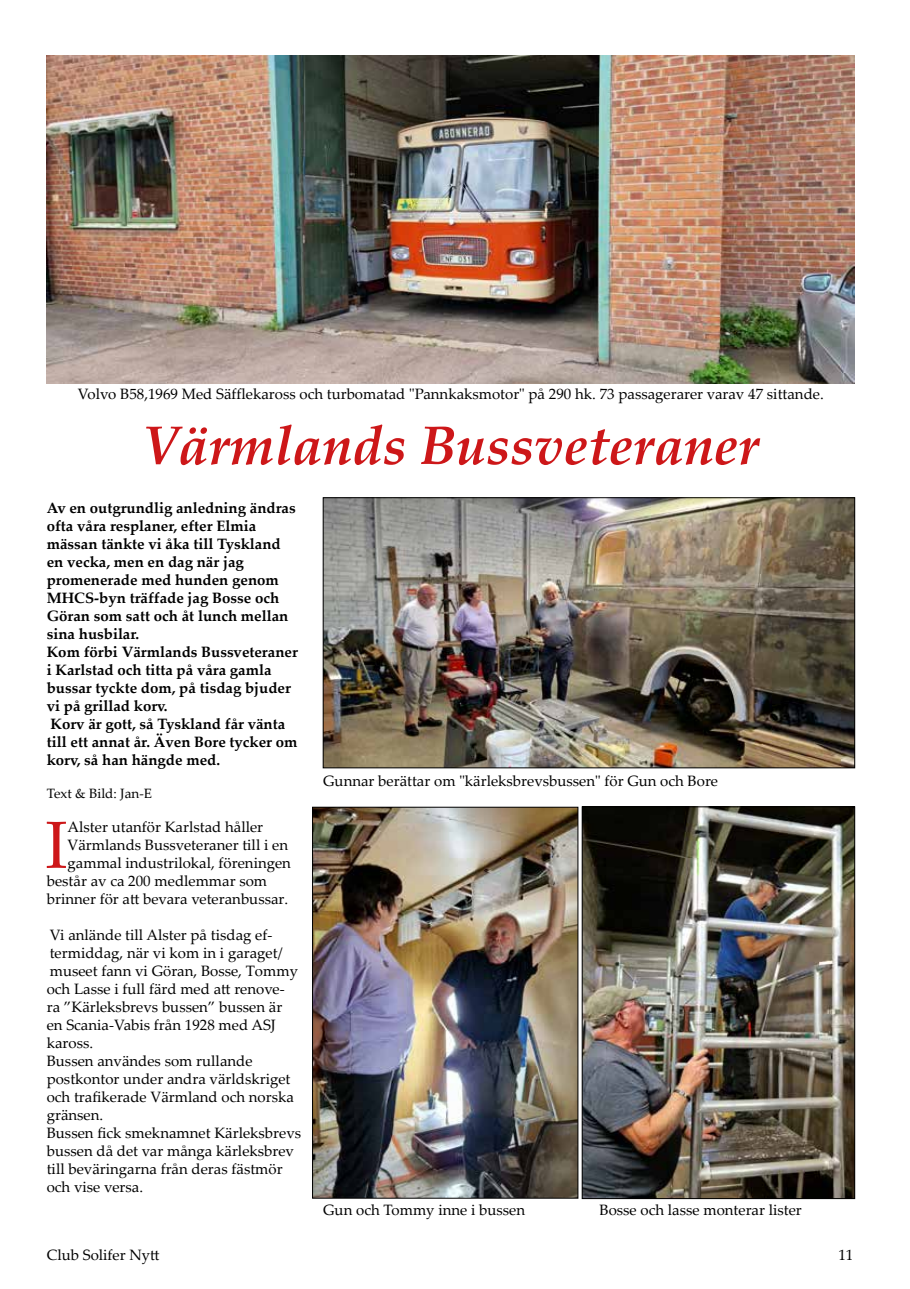
<style>
.page{position:relative;width:910px;height:1289px;background:#fff}
.page>*{position:absolute;margin:0;border:0;box-sizing:border-box;transform-origin:0 0}
.t1{font:66.75px "Palatino Linotype";color:#cd1719}
.t2{font:italic 700 54px "Palatino Linotype";color:#cd1719}
.t3{font:15px/18px "Palatino Linotype";color:#000}
.t4{font:700 15px/18px "Palatino Linotype";color:#000}
.t5{font:13.5px "Palatino Linotype";color:#000}
</style>
<div class="page">
<img style="left:47px;top:55px;width:808px;height:329px">
<img style="left:325px;top:499px;width:528px;height:267px">
<div style="left:323px;top:497px;width:532px;height:271px;border:1px solid #000"></div>
<img style="left:314px;top:808px;width:262px;height:388px">
<div style="left:312px;top:806px;width:266px;height:392px;border:1px solid #000"></div>
<img style="left:584px;top:808px;width:269px;height:388px">
<div style="left:582px;top:806px;width:273px;height:392px;border:1px solid #000"></div>
<p class="t3" style="left:78px;top:384px;width:748px">Volvo B58,1969 Med Säfflekaross och turbomatad "Pannkaksmotor" på 290 hk. 73 passagerarer varav 47 sittande.</p>
<h2 class="t2" style="left:142px;top:407px;width:618px">Värmlands Bussveteraner</h2>
<p class="t4" style="left:47px;top:498px;width:253px">Av en outgrundlig anledning ändras ofta våra resplaner, efter Elmia mässan tänkte vi åka till Tyskland en vecka, men en dag när jag promenerade med hunden genom<br>MHCS-byn träffade jag Bosse och<br>Göran som satt och åt lunch mellan sina husbilar.<br>Kom förbi Värmlands Bussveteraner i Karlstad och titta på våra gamla bussar tyckte dom, på tisdag bjuder vi på grillad korv.<br>Korv är gott, så Tyskland får vänta till ett annat år. Även Bore tycker om korv, så han hängde med.</p>
<p class="t5" style="left:47px;top:783px;width:107px">Text &amp; Bild: Jan-E</p>
<h1 class="t1" style="left:45px;top:797px;width:24px">I</h1>
<p class="t3" style="left:68px;top:817px;width:197px">Alster utanför Karlstad håller</p>
<p class="t3" style="left:323px;top:771px;width:396px">Gunnar berättar om "kärleksbrevsbussen" för Gun och Bore</p>
<p class="t3" style="left:68px;top:835px;width:222px">Värmlands Bussveteraner till i en</p>
<p class="t3" style="left:68px;top:853px;width:225px">gammal industrilokal, föreningen</p>
<p class="t3" style="left:47px;top:871px;width:222px">består av ca 200 medlemmar som</p>
<p class="t3" style="left:47px;top:889px;width:243px">brinner för att bevara veteranbussar.</p>
<p class="t3" style="left:47px;top:925px;width:256px">Vi anlände till Alster på tisdag ef&shy;termiddag, när vi kom in i garaget/ museet fann vi Göran, Bosse, Tommy och Lasse i full färd med att renove&shy;ra ”Kärleksbrevs bussen” bussen är en Scania-Vabis från 1928 med ASJ kaross.<br>Bussen användes som rullande postkontor under andra världskriget och trafikerade Värmland och norska gränsen.<br>Bussen fick smeknamnet Kärleksbrevs bussen då det var många kärleksbrev till beväringarna från deras fästmör och vise versa.</p>
<p class="t3" style="left:323px;top:1200px;width:204px">Gun och Tommy inne i bussen</p>
<p class="t3" style="left:600px;top:1200px;width:204px">Bosse och lasse monterar lister</p>
<p class="t3" style="left:47px;top:1245px;width:114px">Club Solifer Nytt</p>
<p class="t3" style="left:838px;top:1245px;width:16px">11</p>
</div>
